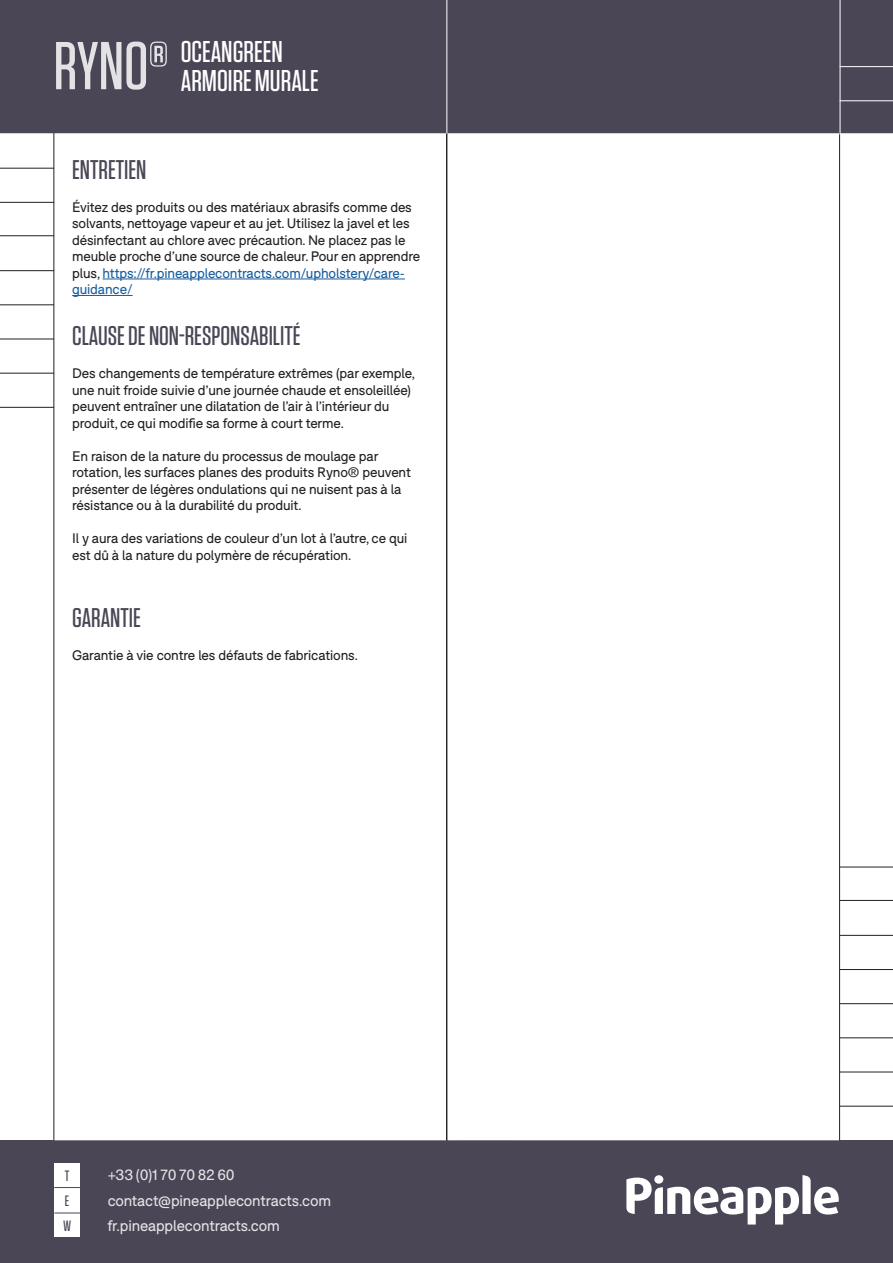
<style>
.page{position:relative;width:893px;height:1263px;background:#fff}
.page>*{position:absolute;margin:0;border:0;box-sizing:border-box;transform-origin:0 0}
.t1{font:500 67.5px "Tungsten";color:#fff}
.body_1_BLACK{font:500 30px "Tungsten";color:#fff}
.t2{font:500 27px "Tungsten";color:#4b4656}
.t3{font:15px "F37 Bolton";letter-spacing:-.01em;color:#fff}
.t4{font:500 15px "Tungsten";color:#4b4656}
.t5{font:13.5px/16.5px "F37 Bolton";letter-spacing:-.01em;color:#231f20}
.s1{color:#175d9e}
</style>
<div class="page">
<div style="left:1px;top:1px;width:891px;height:131px;background:#4b4656"></div>
<div style="left:0;top:0;width:893px;height:133px;border:2px solid #4b4656"></div>
<div style="left:1px;top:1141px;width:891px;height:121px;background:#4b4656"></div>
<div style="left:0;top:1140px;width:893px;height:123px;border:2px solid #4b4656"></div>
<hr style="left:840px;top:867px;width:53px;height:1px;background:#231f20">
<hr style="left:840px;top:1003px;width:53px;height:1px;background:#231f20">
<hr style="left:840px;top:935px;width:53px;height:1px;background:#231f20">
<hr style="left:840px;top:1072px;width:53px;height:1px;background:#231f20">
<hr style="left:840px;top:1037px;width:53px;height:1px;background:#231f20">
<hr style="left:840px;top:969px;width:53px;height:1px;background:#231f20">
<hr style="left:840px;top:1106px;width:53px;height:1px;background:#231f20">
<hr style="left:840px;top:900px;width:53px;height:1px;background:#231f20">
<svg style="left:626px;top:1175px;width:213px;height:49px"></svg>
<div style="left:654px;top:1175px;width:9px;height:9px;background:#fff;border-radius:50%"></div>
<div style="left:54px;top:1162px;width:26px;height:25px;background:#fff"></div>
<div style="left:54px;top:1187px;width:26px;height:25px;background:#fff"></div>
<svg style="left:54px;top:1187px;width:26px;height:1px"></svg>
<hr style="left:840px;top:0;width:1px;height:135px;background:#fff">
<hr style="left:840px;top:66px;width:53px;height:1px;background:#fff">
<hr style="left:840px;top:100px;width:53px;height:1px;background:#fff">
<hr style="left:446px;top:0;width:1px;height:134px;background:#fff">
<hr style="left:0;top:202px;width:54px;height:1px;background:#231f20">
<hr style="left:0;top:339px;width:54px;height:1px;background:#231f20">
<hr style="left:0;top:270px;width:54px;height:1px;background:#231f20">
<hr style="left:0;top:407px;width:54px;height:1px;background:#231f20">
<hr style="left:0;top:373px;width:54px;height:1px;background:#231f20">
<hr style="left:0;top:304px;width:54px;height:1px;background:#231f20">
<hr style="left:0;top:168px;width:54px;height:1px;background:#231f20">
<hr style="left:0;top:235px;width:54px;height:1px;background:#231f20">
<div style="left:54px;top:1212px;width:26px;height:25px;background:#fff"></div>
<svg style="left:54px;top:1212px;width:26px;height:1px"></svg>
<hr style="left:102px;top:279px;width:303px;height:1px;background:#175d9e">
<hr style="left:72px;top:295px;width:61px;height:1px;background:#175d9e">
<h1 class="t1" style="left:53px;top:31px;width:116px">RYNO®</h1>
<p class="body_1_BLACK" style="left:181px;top:36px;width:103px">OCEANGREEN</p>
<p class="body_1_BLACK" style="left:181px;top:64px;width:139px">ARMOIRE MURALE</p>
<p class="t2" style="left:72px;top:155px;width:76px">ENTRETIEN</p>
<p class="t5" style="left:72px;top:199px;width:350px">Évitez des produits ou des matériaux abrasifs comme des solvants, nettoyage vapeur et au jet. Utilisez la javel et les désinfectant au chlore avec précaution. Ne placez pas le meuble proche d’une source de chaleur. Pour en apprendre plus, <span class="s1">https://fr.pineapplecontracts.com/upholstery/care&shy;guidance/</span></p>
<p class="t2" style="left:72px;top:322px;width:230px">CLAUSE DE NON-RESPONSABILITÉ</p>
<p class="t5" style="left:72px;top:365px;width:344px">Des changements de température extrêmes (par exemple, une nuit froide suivie d’une journée chaude et ensoleillée) peuvent entraîner une dilatation de l’air à l’intérieur du produit, ce qui modifie sa forme à court terme.</p>
<p class="t5" style="left:72px;top:448px;width:340px">En raison de la nature du processus de moulage par rotation, les surfaces planes des produits Ryno® peuvent présenter de légères ondulations qui ne nuisent pas à la résistance ou à la durabilité du produit.</p>
<p class="t5" style="left:72px;top:530px;width:337px">Il y aura des variations de couleur d’un lot à l’autre, ce qui est dû à la nature du polymère de récupération.</p>
<p class="t2" style="left:72px;top:604px;width:70px">GARANTIE</p>
<p class="t5" style="left:72px;top:647px;width:287px">Garantie à vie contre les défauts de fabrications.</p>
<p class="t4" style="left:65px;top:1168px;width:6px">T</p>
<p class="t3" style="left:107px;top:1166px;width:129px">+33 (0)1 70 70 82 60</p>
<p class="t4" style="left:65px;top:1193px;width:6px">E</p>
<p class="t3" style="left:107px;top:1191px;width:225px">contact@pineapplecontracts.com</p>
<p class="t4" style="left:63px;top:1218px;width:10px">W</p>
<p class="t3" style="left:107px;top:1217px;width:174px">fr.pineapplecontracts.com</p>
</div>
